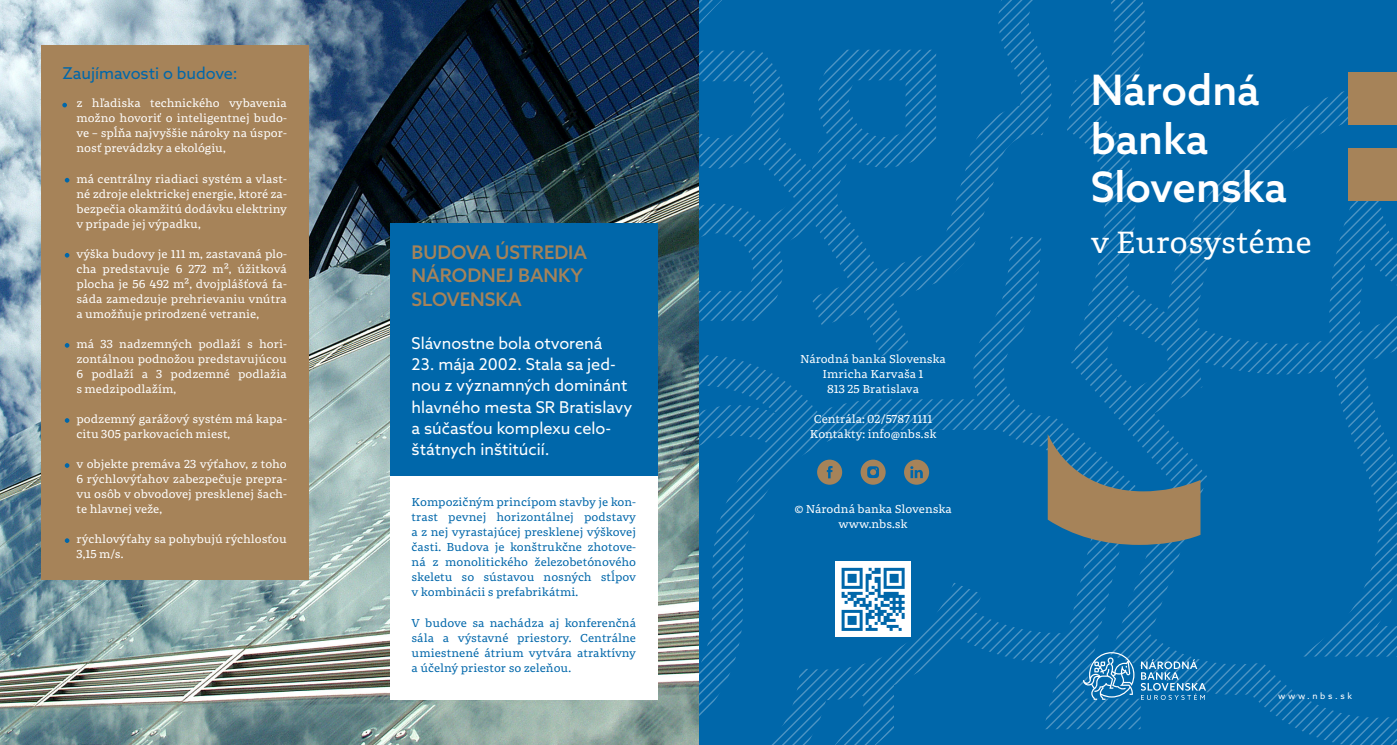
<style>
.page{position:relative;width:1397px;height:745px;background:#fff}
.page>*{position:absolute;margin:0;border:0;box-sizing:border-box;transform-origin:0 0}
.t1{font:500 41.88px "Azo Sans";color:#fff}
.t2{font:30.12px "Portada Text";letter-spacing:-.005em;color:#fff}
.t3{font:500 18.75px "Azo Sans";color:#a68359}
.t4{font:16.25px/21.2px "Azo Sans";color:#fff}
.t5{font:16.25px "Azo Sans";color:#0067aa}
.t6{font:11.25px/15px "Portada Text";color:#fff;text-align:justify}
.t7{font:11.25px/15px "Portada Text";color:#0067aa;text-align:justify}
.t8{font:8.75px "Azo Sans";letter-spacing:.3em;color:#fff}
</style>
<div class="page">
<svg style="left:698px;top:0;width:698px;height:744px;background:#086bab"></svg>
<svg style="left:945px;top:351px;width:451px;height:393px;background:#0569ab"></svg>
<img style="left:0;top:0;width:698px;height:744px">
<div style="left:41px;top:45px;width:267px;height:534px;background:#a68359"></div>
<svg style="left:62px;top:103px;width:5px;height:4px"></svg>
<svg style="left:65px;top:178px;width:4px;height:4px"></svg>
<svg style="left:65px;top:253px;width:4px;height:4px"></svg>
<svg style="left:65px;top:343px;width:4px;height:4px"></svg>
<svg style="left:65px;top:418px;width:4px;height:4px"></svg>
<svg style="left:65px;top:463px;width:4px;height:4px"></svg>
<svg style="left:65px;top:538px;width:4px;height:4px"></svg>
<div style="left:390px;top:223px;width:267px;height:253px;background:#0067aa"></div>
<div style="left:390px;top:476px;width:267px;height:223px;background:#fff"></div>
<svg style="left:1047px;top:433px;width:153px;height:111px;background:#5a7780"></svg>
<div style="left:1348px;top:72px;width:48px;height:53px;background:#a68359"></div>
<div style="left:1348px;top:148px;width:48px;height:53px;background:#a68359"></div>
<p class="t5" style="left:62px;top:62px;width:177px">Zaujímavosti o budove:</p>
<p class="t6" style="left:76px;top:96px;width:212px">z hľadiska technického vybavenia možno hovoriť o inteligentnej budo&shy;ve – spĺňa najvyššie nároky na úspor&shy;nosť prevádzky a ekológiu,</p>
<p class="t6" style="left:76px;top:171px;width:212px">má centrálny riadiaci systém a vlast&shy;né zdroje elektrickej energie, ktoré za&shy;bezpečia okamžitú dodávku elektriny v prípade jej výpadku,</p>
<p class="t6" style="left:76px;top:246px;width:212px">výška budovy je 111 m, zastavaná plo&shy;cha predstavuje 6 272 m², úžitková plocha je 56 492 m², dvojplášťová fa&shy;sáda zamedzuje prehrievaniu vnútra a umožňuje prirodzené vetranie,</p>
<p class="t6" style="left:76px;top:336px;width:212px">má 33 nadzemných podlaží s hori&shy;zontálnou podnožou predstavujúcou 6 podlaží a 3 podzemné podlažia s medzipodlažím,</p>
<p class="t6" style="left:76px;top:411px;width:212px">podzemný garážový systém má kapa&shy;citu 305 parkovacích miest,</p>
<p class="t6" style="left:76px;top:456px;width:212px">v objekte premáva 23 výťahov, z toho 6 rýchlovýťahov zabezpečuje prepra&shy;vu osôb v obvodovej presklenej šach&shy;te hlavnej veže,</p>
<p class="t6" style="left:76px;top:531px;width:212px">rýchlovýťahy sa pohybujú rýchlosťou<br>3,15 m/s.</p>
<p class="t3" style="left:411px;top:239px;width:177px">BUDOVA ÚSTREDIA</p>
<p class="t3" style="left:411px;top:263px;width:173px">NÁRODNEJ BANKY</p>
<p class="t3" style="left:411px;top:287px;width:112px">SLOVENSKA</p>
<p class="t4" style="left:411px;top:332px;width:192px">Slávnostne bola otvorená</p>
<p class="t4" style="left:411px;top:353px;width:222px">23. mája 2002. Stala sa jed&shy;nou z významných dominánt hlavného mesta SR Bratislavy a súčasťou komplexu celo&shy;štátnych inštitúcií.</p>
<p class="t7" style="left:411px;top:494px;width:226px">Kompozičným princípom stavby je kon&shy;trast pevnej horizontálnej podstavy a z nej vyrastajúcej presklenej výškovej časti. Budova je konštrukčne zhotove&shy;ná z monolitického železobetónového skeletu so sústavou nosných stĺpov v kombinácii s prefabrikátmi.</p>
<p class="t7" style="left:411px;top:614px;width:226px">V budove sa nachádza aj konferenčná sála a výstavné priestory. Centrálne umiestnené átrium vytvára atraktívny a účelný priestor so zeleňou.</p>
<p class="t6" style="left:800px;top:351px;width:147px">Národná banka Slovenska</p>
<p class="t6" style="left:822px;top:366px;width:103px">Imricha Karvaša 1</p>
<p class="t6" style="left:826px;top:381px;width:94px">813 25 Bratislava</p>
<p class="t6" style="left:813px;top:411px;width:120px">Centrála: 02/5787 1111</p>
<p class="t6" style="left:809px;top:426px;width:128px">Kontakty: info@nbs.sk</p>
<p class="t6" style="left:794px;top:501px;width:159px">© Národná banka Slovenska</p>
<p class="t6" style="left:838px;top:516px;width:71px">www.nbs.sk</p>
<p class="t1" style="left:1090px;top:62px;width:170px">Národná</p>
<p class="t1" style="left:1090px;top:111px;width:119px">banka</p>
<p class="t1" style="left:1090px;top:159px;width:197px">Slovenska</p>
<p class="t2" style="left:1090px;top:221px;width:223px">v Eurosystéme</p>
<p class="t8" style="left:1277px;top:690px;width:75px">www.nbs.sk</p>
</div>
